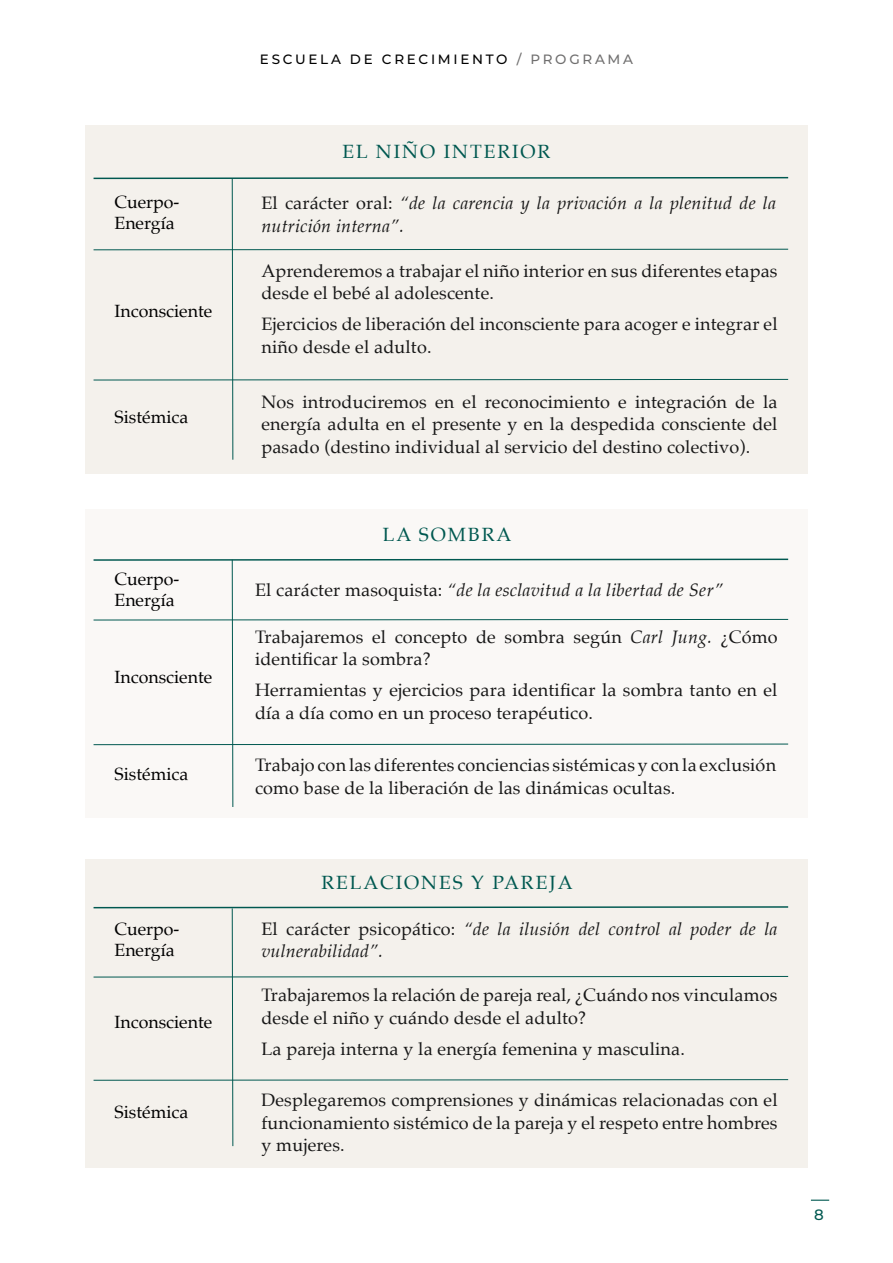
<style>
.page{position:relative;width:893px;height:1263px;background:#fff}
.page>*{position:absolute;margin:0;border:0;box-sizing:border-box;transform-origin:0 0}
.t1{font:19.2px "Palatino";letter-spacing:.1em;color:#005850}
.t2{font:18px/22.5px "Palatino";letter-spacing:.01em;color:#171717}
.t3{font:italic 18px/22.5px "Palatino";letter-spacing:.01em;color:#171717}
.t4{font:17.7px/20.7px "Palatino";color:#000}
.t5{font:500 15px "Montserrat";color:#005850}
.t6{font:500 13.5px "Montserrat";letter-spacing:.2em;color:#000}
.s1{color:#706f6f}
.s2{font-style:normal}
.s3{font-style:italic}
</style>
<div class="page">
<svg style="left:811px;top:1199px;width:18px;height:2px"></svg>
<div style="left:85px;top:859px;width:723px;height:308px;background:#f4f1ec"></div>
<div style="left:85px;top:125px;width:723px;height:349px;background:#f4f1ec"></div>
<svg style="left:93px;top:176px;width:696px;height:284px"></svg>
<div style="left:85px;top:509px;width:723px;height:308px;background:#faf8f6"></div>
<svg style="left:93px;top:558px;width:696px;height:249px"></svg>
<svg style="left:93px;top:906px;width:696px;height:241px"></svg>
<p class="t4" style="left:114px;top:192px;width:67px">Cuerpo-<br>Energía</p>
<p class="t4" style="left:114px;top:300px;width:99px">Inconsciente</p>
<p class="t4" style="left:114px;top:406px;width:75px">Sistémica</p>
<p class="t4" style="left:114px;top:569px;width:67px">Cuerpo-<br>Energía</p>
<p class="t4" style="left:114px;top:666px;width:99px">Inconsciente</p>
<p class="t4" style="left:114px;top:763px;width:75px">Sistémica</p>
<p class="t4" style="left:114px;top:918px;width:67px">Cuerpo-<br>Energía</p>
<p class="t4" style="left:114px;top:1012px;width:99px">Inconsciente</p>
<p class="t4" style="left:114px;top:1101px;width:75px">Sistémica</p>
<p class="t6" style="left:260px;top:50px;width:375px">ESCUELA DE CRECIMIENTO <span class="s1">/ PROGRAMA</span></p>
<p class="t1" style="left:343px;top:136px;width:209px">EL NIÑO INTERIOR</p>
<p class="t3" style="left:261px;top:192px;width:516px"><span class="s2">El carácter oral:</span> “de la carencia y la privación a la plenitud de la nutrición interna”.</p>
<p class="t2" style="left:261px;top:259px;width:518px">Aprenderemos a trabajar el niño interior en sus diferentes etapas desde el bebé al adolescente.</p>
<p class="t2" style="left:261px;top:313px;width:518px">Ejercicios de liberación del inconsciente para acoger e integrar el niño desde el adulto.</p>
<p class="t2" style="left:261px;top:390px;width:518px;text-align:justify">Nos introduciremos en el reconocimiento e integración de la energía adulta en el presente y en la despedida consciente del pasado (destino individual al servicio del destino colectivo).</p>
<p class="t1" style="left:383px;top:519px;width:130px">LA SOMBRA</p>
<p class="t3" style="left:255px;top:578px;width:470px"><span class="s2">El carácter masoquista:</span> “de la esclavitud a la libertad de Ser”</p>
<p class="t2" style="left:255px;top:625px;width:524px">Trabajaremos el concepto de sombra según <span class="s3">Carl Jung.</span> ¿Cómo identificar la sombra?</p>
<p class="t2" style="left:255px;top:679px;width:524px">Herramientas y ejercicios para identificar la sombra tanto en el día a día como en un proceso terapéutico.</p>
<p class="t2" style="left:255px;top:754px;width:523px">Trabajo con las diferentes conciencias sistémicas y con la exclusión como base de la liberación de las dinámicas ocultas.</p>
<p class="t1" style="left:321px;top:866px;width:253px">RELACIONES Y PAREJA</p>
<p class="t3" style="left:261px;top:917px;width:518px"><span class="s2">El carácter psicopático:</span> “de la ilusión del control al poder de la vulnerabilidad”.</p>
<p class="t2" style="left:261px;top:984px;width:518px">Trabajaremos la relación de pareja real, ¿Cuándo nos vinculamos desde el niño y cuándo desde el adulto?</p>
<p class="t2" style="left:261px;top:1037px;width:425px">La pareja interna y la energía femenina y masculina.</p>
<p class="t2" style="left:261px;top:1089px;width:518px;text-align:justify">Desplegaremos comprensiones y dinámicas relacionadas con el funcionamiento sistémico de la pareja y el respeto entre hombres y mujeres.</p>
<p class="t5" style="left:814px;top:1204px;width:11px">8</p>
</div>
